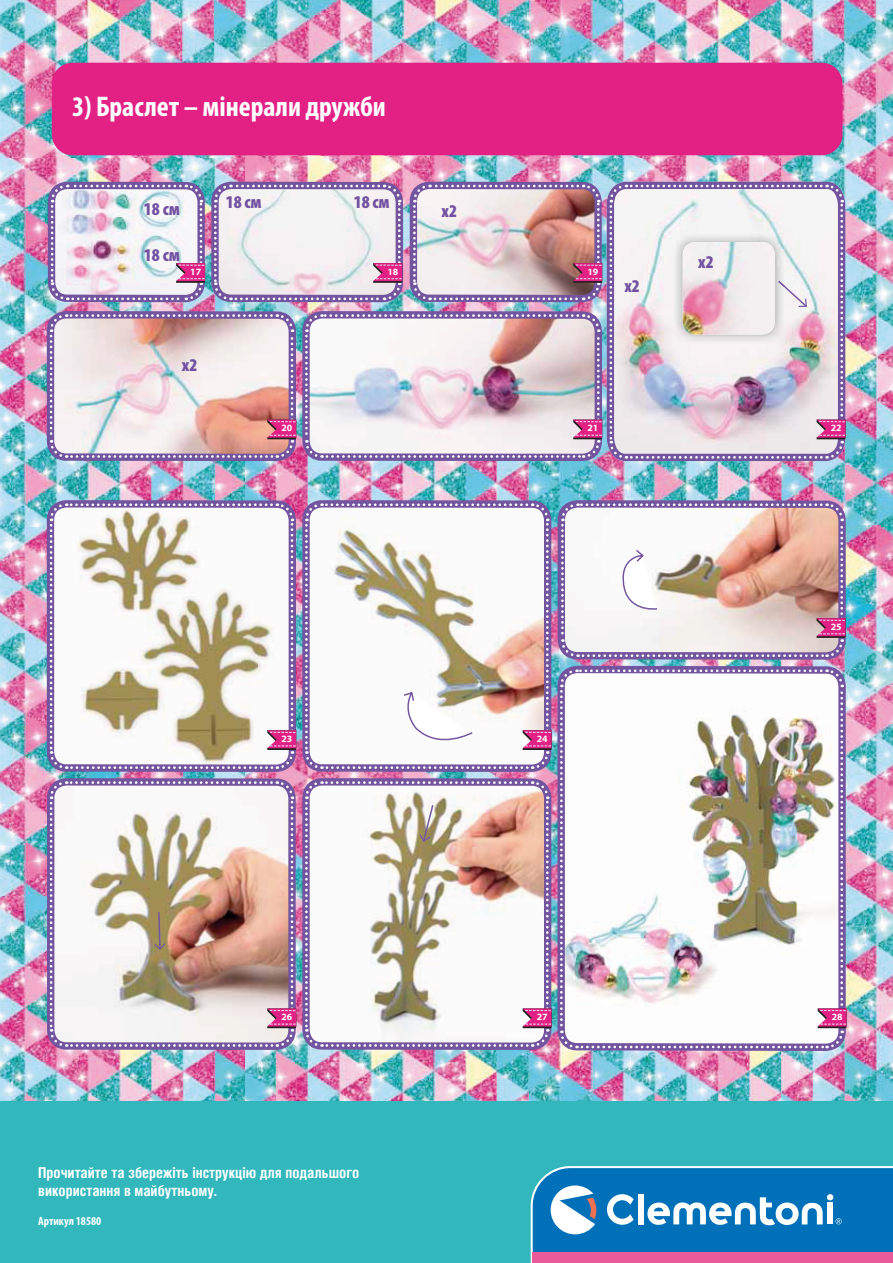
<style>
.page{position:relative;width:893px;height:1263px;background:#fff}
.page>*{position:absolute;margin:0;border:0;box-sizing:border-box;transform-origin:0 0}
.t1{font:700 condensed 28.5px "Myriad Pro";color:#fff}
.t2{font:900 condensed 18px "Myriad Pro";color:#7251a1}
.t3{font:700 15px/18px "Helios Cond C";color:#fff}
.t4{font:700 condensed 12px "Myriad Pro";color:#fff}
</style>
<div class="page">
<img style="left:0;top:157px;width:496px;height:944px">
<img style="left:0;top:1px;width:893px;height:156px">
<img style="left:496px;top:526px;width:397px;height:575px">
<img style="left:496px;top:157px;width:151px;height:369px">
<img style="left:647px;top:421px;width:246px;height:105px">
<img style="left:647px;top:157px;width:246px;height:52px">
<img style="left:846px;top:209px;width:47px;height:212px">
<div style="left:52px;top:63px;width:790px;height:92px;background:#e32185;border-radius:21px"></div>
<div style="left:302px;top:311px;width:300px;height:150px;border:7px solid #73549e;border-radius:16px"></div>
<div style="left:47px;top:311px;width:249px;height:150px;border:7px solid #73549e;border-radius:16px"></div>
<div style="left:302px;top:500px;width:249px;height:272px;border:7px solid #73549e;border-radius:16px"></div>
<div style="left:302px;top:778px;width:249px;height:272px;border:7px solid #73549e;border-radius:16px"></div>
<img style="left:554px;top:662px;width:295px;height:393px">
<div style="left:558px;top:500px;width:288px;height:160px;border:7px solid #73549e;border-radius:16px"></div>
<div style="left:211px;top:182px;width:192px;height:120px;border:7px solid #73549e;border-radius:16px"></div>
<div style="left:0;top:1101px;width:893px;height:162px;background:#31b7bc"></div>
<svg style="left:531px;top:1166px;width:362px;height:97px;background:#4083bf"></svg>
<img style="left:49px;top:183px;width:156px;height:119px">
<img style="left:48px;top:313px;width:248px;height:146px">
<svg style="left:48px;top:502px;width:248px;height:268px"></svg>
<img style="left:48px;top:780px;width:248px;height:268px">
<svg style="left:304px;top:502px;width:248px;height:268px"></svg>
<img style="left:304px;top:780px;width:248px;height:268px">
<img style="left:559px;top:668px;width:288px;height:382px">
<img style="left:304px;top:313px;width:298px;height:146px">
<img style="left:608px;top:183px;width:238px;height:277px">
<img style="left:560px;top:502px;width:286px;height:156px">
<svg style="left:213px;top:183px;width:189px;height:119px"></svg>
<img style="left:412px;top:183px;width:190px;height:119px">
<h1 class="t1" style="left:72px;top:88px;width:315px">3) Браслет – мінерали дружби</h1>
<p class="t2" style="left:144px;top:197px;width:37px">18 см</p>
<p class="t2" style="left:144px;top:244px;width:37px">18 см</p>
<p class="t2" style="left:226px;top:190px;width:37px">18 см</p>
<p class="t2" style="left:354px;top:190px;width:37px">18 см</p>
<p class="t2" style="left:182px;top:353px;width:17px">x2</p>
<p class="t2" style="left:442px;top:199px;width:17px">x2</p>
<p class="t2" style="left:624px;top:274px;width:17px">x2</p>
<p class="t2" style="left:698px;top:250px;width:17px">x2</p>
<p class="t3" style="left:38px;top:1163px;width:323px">Прочитайте та збережіть інструкцію для подальшого використання в майбутньому.</p>
<p class="t4" style="left:38px;top:1213px;width:65px">Артикул 18580</p>
</div>
